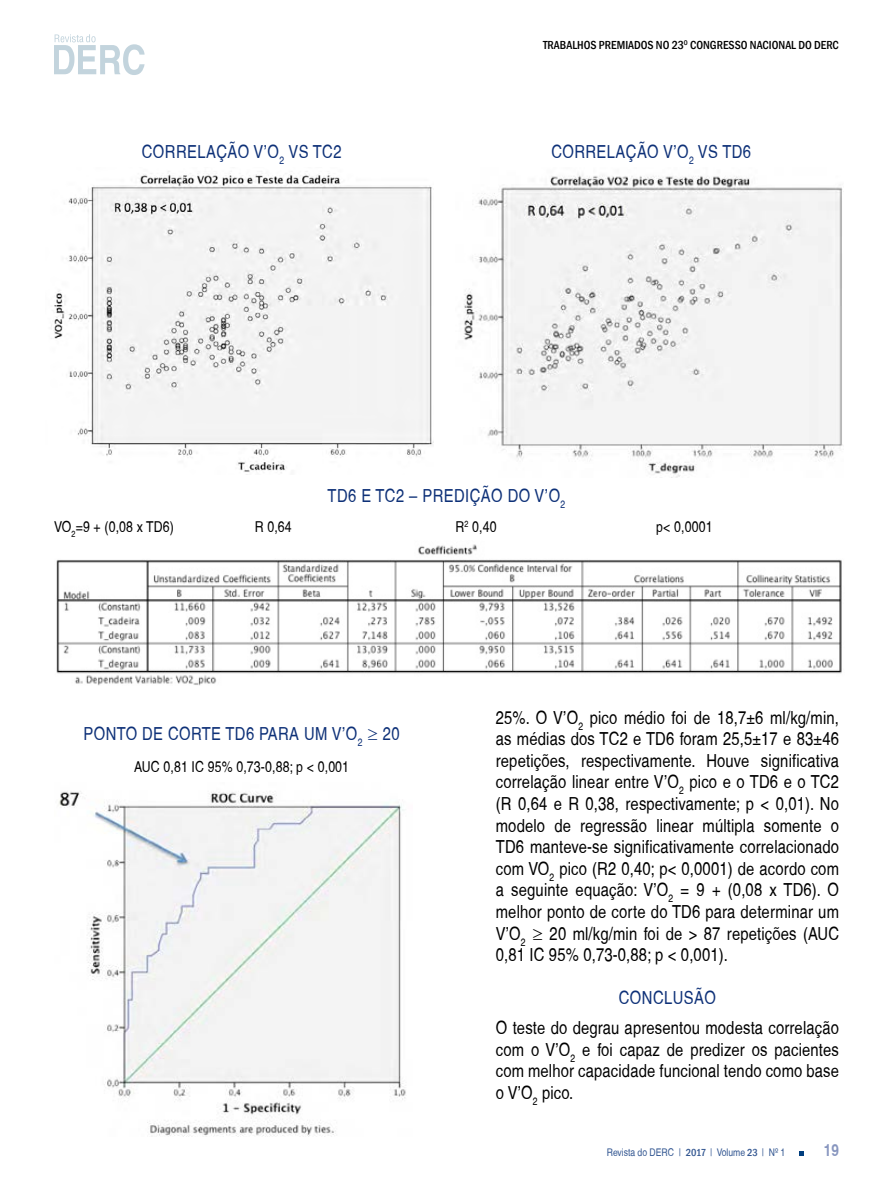
<style>
.page{position:relative;width:893px;height:1191px;background:#fff}
.page>*{position:absolute;margin:0;border:0;box-sizing:border-box;transform-origin:0 0}
.t1{font:condensed 18px/21.6px "Helvetica";letter-spacing:.01em;color:#000;text-align:justify}
.t2{font:condensed 18px "Helvetica";letter-spacing:.025em;color:#0e3178}
.t3{font:700 condensed 16.5px "Helvetica";color:#8896bf}
.t4{font:condensed 15px "Helvetica";letter-spacing:.01em;color:#000}
.t5{font:500 condensed 12px "Franklin Gothic";color:#000}
.t6{font:condensed 10.5px "Helvetica";color:#325691}
.s1{font-family:"Franklin Gothic";font-weight:500}
</style>
<div class="page">
<svg style="left:799px;top:1151px;width:4px;height:4px"></svg>
<svg style="left:54px;top:34px;width:91px;height:41px"></svg>
<img style="left:54px;top:171px;width:380px;height:304px">
<img style="left:464px;top:175px;width:379px;height:303px">
<img style="left:56px;top:544px;width:786px;height:142px">
<img style="left:59px;top:791px;width:347px;height:346px">
<p class="t5" style="left:543px;top:37px;width:297px">TRABALHOS PREMIADOS NO 23<sup>O</sup> CONGRESSO NACIONAL DO DERC</p>
<p class="t2" style="left:142px;top:141px;width:23px">Correlação</p>
<p class="t2" style="left:254px;top:141px;width:90px">V’O<sub>2</sub> vs TC2</p>
<p class="t2" style="left:551px;top:141px;width:23px">Correlação</p>
<p class="t2" style="left:663px;top:141px;width:90px">V’O<sub>2</sub> vs TD6</p>
<p class="t2" style="left:328px;top:485px;width:106px">TD6 e TC2 – predição</p>
<p class="t2" style="left:508px;top:485px;width:59px">do V’O<sub>2</sub></p>
<p class="t4" style="left:54px;top:518px;width:121px">VO<sub>2</sub>=9 + (0,08 x TD6)</p>
<p class="t4" style="left:255px;top:518px;width:38px">R 0,64</p>
<p class="t4" style="left:455px;top:518px;width:43px">R<sup>2</sup> 0,40</p>
<p class="t4" style="left:656px;top:518px;width:58px">p&lt; 0,0001</p>
<p class="t2" style="left:83px;top:723px;width:22px">Ponto</p>
<p class="t2" style="left:142px;top:723px;width:38px">de corte</p>
<p class="t2" style="left:225px;top:723px;width:45px">TD6 para</p>
<p class="t2" style="left:304px;top:723px;width:97px">um V’O<sub>2</sub> ≥ 20</p>
<p class="t4" style="left:134px;top:758px;width:217px">AUC 0,81 IC 95% 0,73-0,88; p &lt; 0,001</p>
<p class="t1" style="left:496px;top:706px;width:345px">25%. O V’O<sub>2</sub> pico médio foi de 18,7±6 ml/kg/min, as médias dos TC2 e TD6 foram 25,5±17 e 83±46 repetições, respectivamente. Houve significativa correlação linear entre V’O<sub>2</sub> pico e o TD6 e o TC2 (R 0,64 e R 0,38, respectivamente; p &lt; 0,01). No modelo de regressão linear múltipla somente o TD6 manteve-se significativamente correlacionado com VO<sub>2</sub> pico (R2 0,40; p&lt; 0,0001) de acordo com a seguinte equação: V’O<sub>2</sub> = 9 + (0,08 x TD6). O melhor ponto de corte do TD6 para determinar um V’O<sub>2</sub> ≥ 20 ml/kg/min foi de &gt; 87 repetições (AUC 0,81 IC 95% 0,73-0,88; p &lt; 0,001).</p>
<p class="t2" style="left:619px;top:987px;width:23px">Conclusão</p>
<p class="t1" style="left:496px;top:1017px;width:345px">O teste do degrau apresentou modesta correlação com o V’O<sub>2</sub> e foi capaz de predizer os pacientes com melhor capacidade funcional tendo como base o V’O<sub>2</sub> pico.</p>
<p class="t6" style="left:607px;top:1146px;width:180px">Revista do DERC | <span class="s1">2017</span> | Volume <span class="s1">23</span> | Nº 1</p>
<p class="t3" style="left:824px;top:1140px;width:17px">19</p>
</div>
